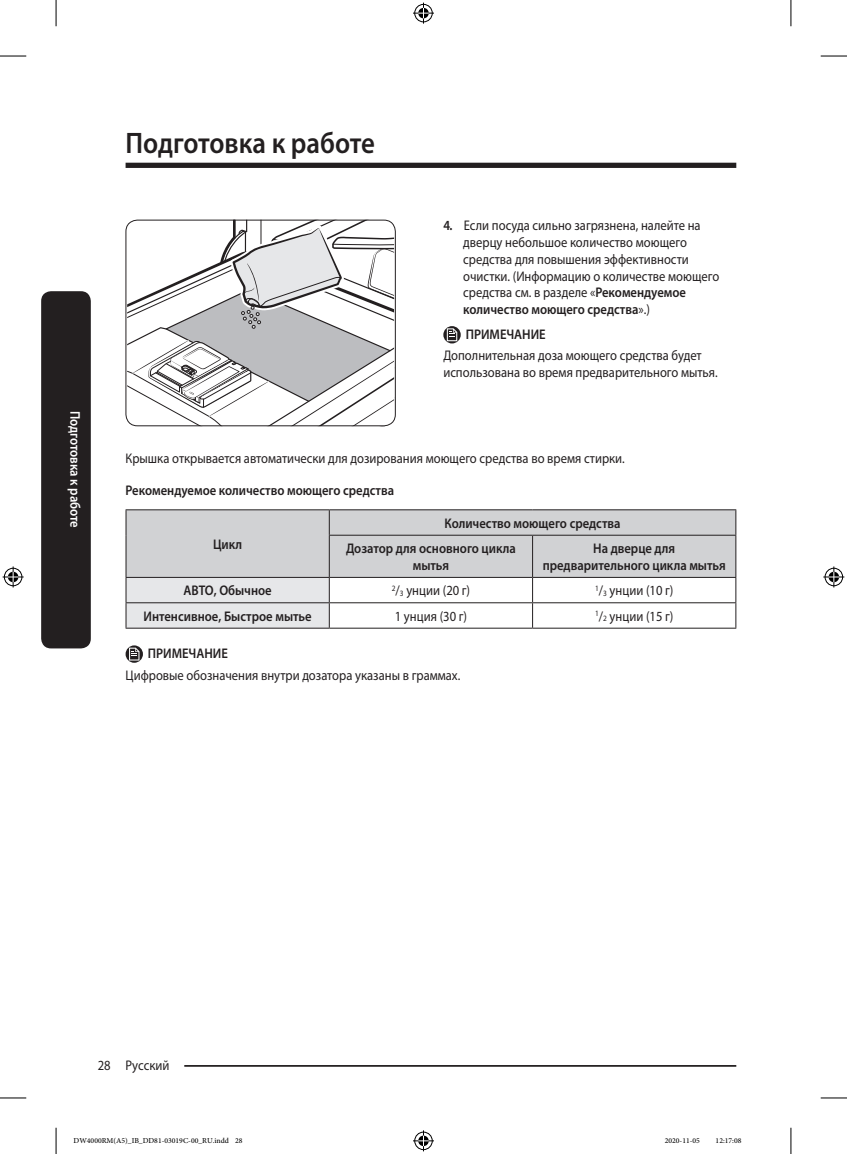
<style>
.page{position:relative;width:847px;height:1154px;background:#fff}
.page>*{position:absolute;margin:0;border:0;box-sizing:border-box;transform-origin:0 0}
.t1{font:600 29.75px "Myriad Pro";color:#231f20;scale:.9 1}
.t2{font:14px/16.8px "Myriad Pro";color:#231f20;scale:.9 1}
.t3{font:600 14px/25.4px "Myriad Pro";color:#231f20;scale:.9 1}
.t4{font:600 14px "Myriad Pro";color:#fff;scale:.9 1}
.t5{font:10.5px "Adobe Arabic";color:#000}
.s1{font-weight:600}
.s2{font-size:8.22px}
</style>
<div class="page">
<hr style="left:125px;top:1065px;width:611px;height:2px;background:#231f20">
<div style="left:111px;top:1055px;width:73px;height:17px;background:#fff"></div>
<div style="left:41px;top:291px;width:50px;height:357px;background:#231f20;border-radius:10px"></div>
<div style="left:125px;top:163px;width:611px;height:5px;background:#231f20"></div>
<svg style="left:127px;top:220px;width:267px;height:206px"></svg>
<div style="left:125px;top:220px;width:270px;height:206px;border:1px solid #231f20;border-radius:12px"></div>
<svg style="left:443px;top:326px;width:17px;height:17px"></svg>
<svg style="left:446px;top:328px;width:11px;height:13px"></svg>
<hr style="left:125px;top:509px;width:204px;height:1px;background:#231f20">
<hr style="left:329px;top:509px;width:203px;height:1px;background:#231f20">
<hr style="left:532px;top:509px;width:204px;height:1px;background:#231f20">
<svg style="left:125px;top:510px;width:611px;height:118px"></svg>
<hr style="left:125px;top:628px;width:204px;height:1px;background:#231f20">
<hr style="left:329px;top:628px;width:203px;height:1px;background:#231f20">
<hr style="left:532px;top:628px;width:204px;height:1px;background:#231f20">
<svg style="left:125px;top:645px;width:18px;height:18px"></svg>
<svg style="left:129px;top:648px;width:10px;height:12px"></svg>
<svg style="left:0;top:56px;width:26px;height:1px"></svg>
<svg style="left:820px;top:56px;width:26px;height:1px"></svg>
<svg style="left:0;top:1097px;width:26px;height:1px"></svg>
<svg style="left:820px;top:1097px;width:26px;height:1px"></svg>
<svg style="left:56px;top:0;width:1px;height:26px"></svg>
<svg style="left:56px;top:1128px;width:1px;height:26px"></svg>
<svg style="left:790px;top:0;width:1px;height:26px"></svg>
<svg style="left:790px;top:1128px;width:1px;height:26px"></svg>
<svg style="left:413px;top:3px;width:21px;height:21px"></svg>
<svg style="left:413px;top:1130px;width:21px;height:21px"></svg>
<svg style="left:3px;top:566px;width:21px;height:21px"></svg>
<svg style="left:823px;top:566px;width:21px;height:21px"></svg>
<p class="t4" style="left:84px;top:410px;width:132px;rotate:90deg">Подготовка к работе</p>
<h1 class="t1" style="left:125px;top:124px;width:278px">Подготовка к работе</h1>
<p class="t2" style="left:463px;top:217px;width:286px;text-indent:-20px"><span class="s1">4.</span> Если посуда сильно загрязнена, налейте на дверцу небольшое количество моющего средства для повышения эффективности очистки. (Информацию о количестве моющего средства см. в разделе «<span class="s1">Рекомендуемое количество моющего средства</span>».)</p>
<p class="t3" style="left:465px;top:321px;width:90px">ПРИМЕЧАНИЕ</p>
<p class="t2" style="left:443px;top:347px;width:306px">Дополнительная доза моющего средства будет использована во время предварительного мытья.</p>
<p class="t2" style="left:125px;top:449px;width:556px">Крышка открывается автоматически для дозирования моющего средства во время стирки.</p>
<p class="t3" style="left:125px;top:477px;width:300px">Рекомендуемое количество моющего средства</p>
<p class="t3" style="left:213px;top:531px;width:34px">Цикл</p>
<p class="t3" style="left:346px;top:510px;width:306px;text-indent:98px">Количество моющего средства<br>Дозатор для основного цикла</p>
<p class="t3" style="left:412px;top:552px;width:42px">мытья</p>
<p class="t3" style="left:542px;top:540px;width:205px;line-height:16.8px;text-align:center">На дверце для предварительного цикла мытья</p>
<p class="t3" style="left:183px;top:577px;width:100px">АВТО, Обычное</p>
<p class="t2" style="left:391px;top:582px;width:88px"><sup>2</sup>/<span class="s2">3</span> унции (20 г)</p>
<p class="t2" style="left:595px;top:582px;width:88px"><sup>1</sup>/<span class="s2">3</span> унции (10 г)</p>
<p class="t3" style="left:143px;top:603px;width:188px">Интенсивное, Быстрое мытье</p>
<p class="t2" style="left:394px;top:607px;width:82px">1 унция (30 г)</p>
<p class="t2" style="left:595px;top:607px;width:88px"><sup>1</sup>/<span class="s2">2</span> унции (15 г)</p>
<p class="t3" style="left:148px;top:640px;width:90px">ПРИМЕЧАНИЕ</p>
<p class="t2" style="left:125px;top:666px;width:373px">Цифровые обозначения внутри дозатора указаны в граммах.</p>
<p class="t2" style="left:98px;top:1056px;width:81px">28 Русский</p>
<p class="t5" style="left:74px;top:1133px;width:170px">DW4000RM(A5)_IB_DD81-03019C-00_RU.indd 28</p>
<p class="t5" style="left:664px;top:1133px;width:37px">2020-11-05</p>
<p class="t5" style="left:715px;top:1133px;width:27px">12:17:08</p>
</div>
